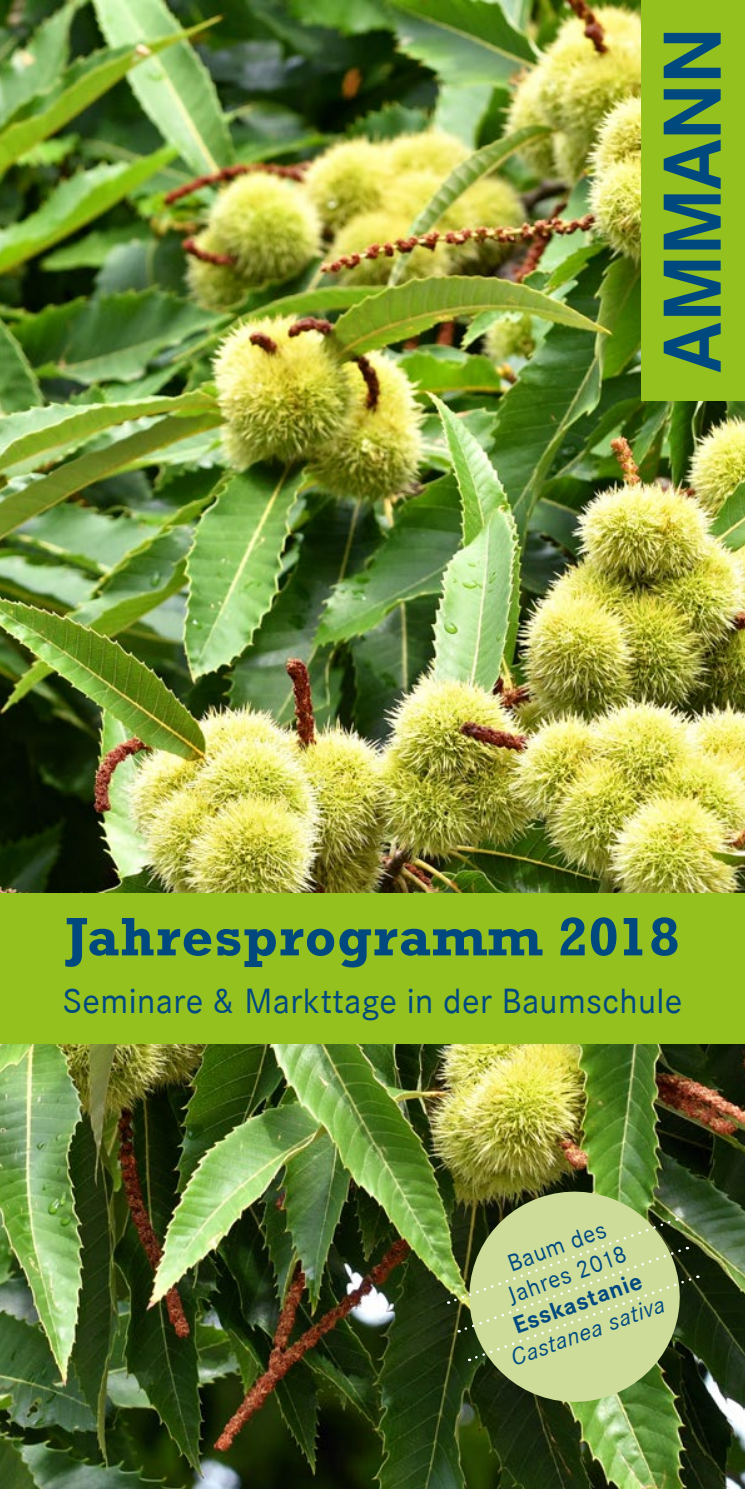
<style>
.page{position:relative;width:745px;height:1489px;background:#fff}
.page>*{position:absolute;margin:0;border:0;box-sizing:border-box;transform-origin:0 0}
.t1{font:700 55px "Rockwell";letter-spacing:.02em;color:#00497f}
.t2{font:36.25px "Corporate S";letter-spacing:.01em;color:#00497f}
.t3{font:25px/30px "Corporate S";color:#00497f;text-align:center}
.t4{font:italic 25px "Corporate S";color:#00497f}
.t5{font:700 25px "Corporate S";color:#00497f}
</style>
<div class="page">
<img style="left:0;top:0;width:744px;height:1488px">
<div style="left:640px;top:0;width:104px;height:400px;background:#95c11f"></div>
<svg style="left:663px;top:33px;width:57px;height:339px"></svg>
<div style="left:0;top:893px;width:744px;height:150px;background:#95c11f"></div>
<img style="left:455px;top:1178px;width:237px;height:237px">
<svg style="left:448px;top:1217px;width:250px;height:143px;background:#a9b87c"></svg>
<h1 class="t1" style="left:65px;top:904px;width:615px">Jahresprogramm 2018</h1>
<p class="t2" style="left:62px;top:980px;width:621px">Seminare &amp; Markttage in der Baumschule</p>
<p class="t3" style="left:493px;top:1253px;width:126px;rotate:-20deg">Baum des<br>Jahres 2018</p>
<p class="t5" style="left:508px;top:1312px;width:137px;rotate:-20deg">Esskastanie</p>
<p class="t4" style="left:506px;top:1345px;width:164px;rotate:-20deg">Castanea sativa</p>
</div>
